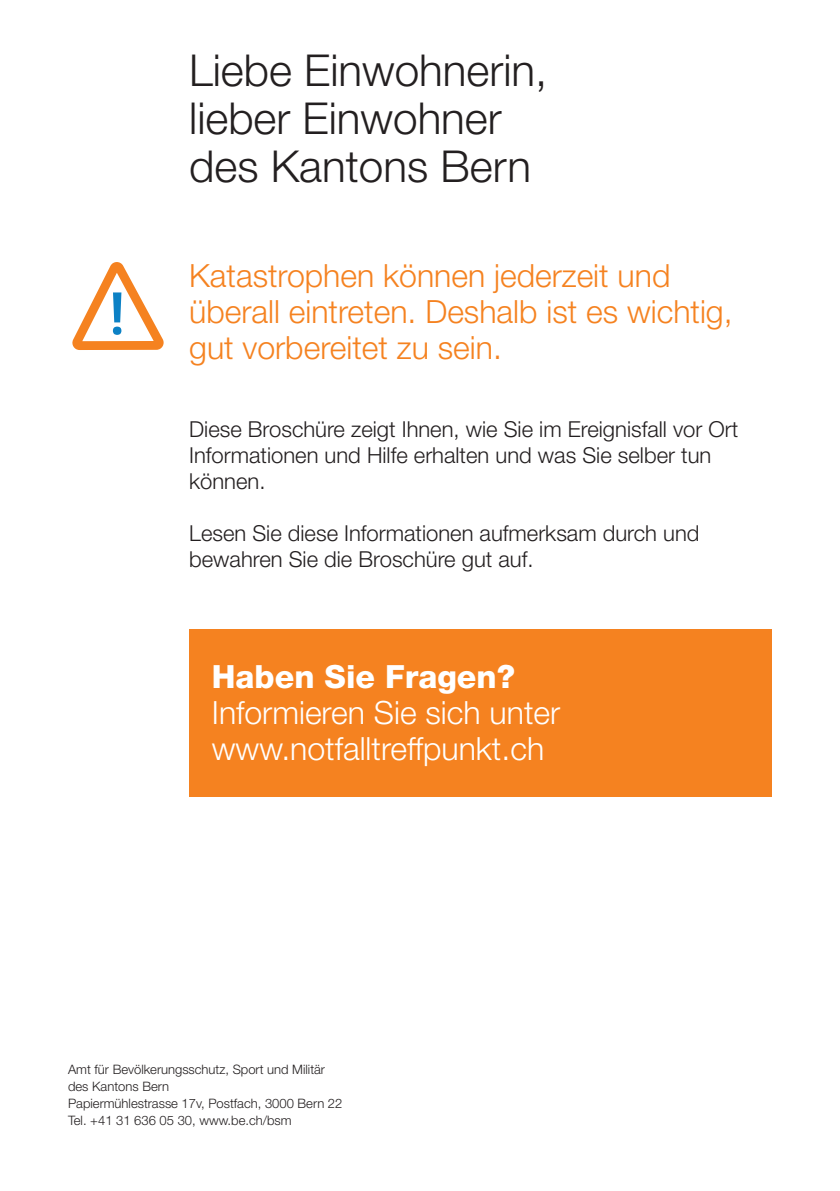
<style>
.page{position:relative;width:840px;height:1191px;background:#fff}
.page>*{position:absolute;margin:0;border:0;box-sizing:border-box;transform-origin:0 0}
.t1{font:300 44px/48px "Helvetica Neue";color:#231f20}
.t2{font:300 32px/36px "Helvetica Neue";color:#f58220}
.t3{font:300 32px/36px "Helvetica Neue";color:#fff}
.t4{font:800 32px "Helvetica Neue";color:#fff}
.t5{font:300 22px/26px "Helvetica Neue";color:#231f20}
.t6{font:300 13px/17px "Helvetica Neue";color:#231f20}
</style>
<div class="page">
<div style="left:189px;top:629px;width:582px;height:168px;background:#f58220"></div>
<svg style="left:72px;top:262px;width:92px;height:88px"></svg>
<h1 class="t1" style="left:189px;top:45px;width:359px">Liebe Einwohnerin, lieber Einwohner des Kantons Bern</h1>
<h2 class="t2" style="left:189px;top:257px;width:544px">Katastrophen können jederzeit und überall eintreten. Deshalb ist es wichtig, gut vorbereitet zu sein.</h2>
<p class="t5" style="left:189px;top:416px;width:550px">Diese Broschüre zeigt Ihnen, wie Sie im Ereignisfall vor Ort<br>Informationen und Hilfe erhalten und was Sie selber tun können.</p>
<p class="t5" style="left:189px;top:520px;width:511px">Lesen Sie diese Informationen aufmerksam durch und bewahren Sie die Broschüre gut auf.</p>
<h2 class="t4" style="left:212px;top:658px;width:304px">Haben Sie Fragen?</h2>
<h2 class="t3" style="left:212px;top:694px;width:349px">Informieren Sie sich unter www.notfalltreffpunkt.ch</h2>
<p class="t6" style="left:68px;top:1060px;width:276px">Amt für Bevölkerungsschutz, Sport und Militär des Kantons Bern<br>Papiermühlestrasse 17v, Postfach, 3000 Bern 22<br>Tel. +41 31 636 05 30, www.be.ch/bsm</p>
</div>
